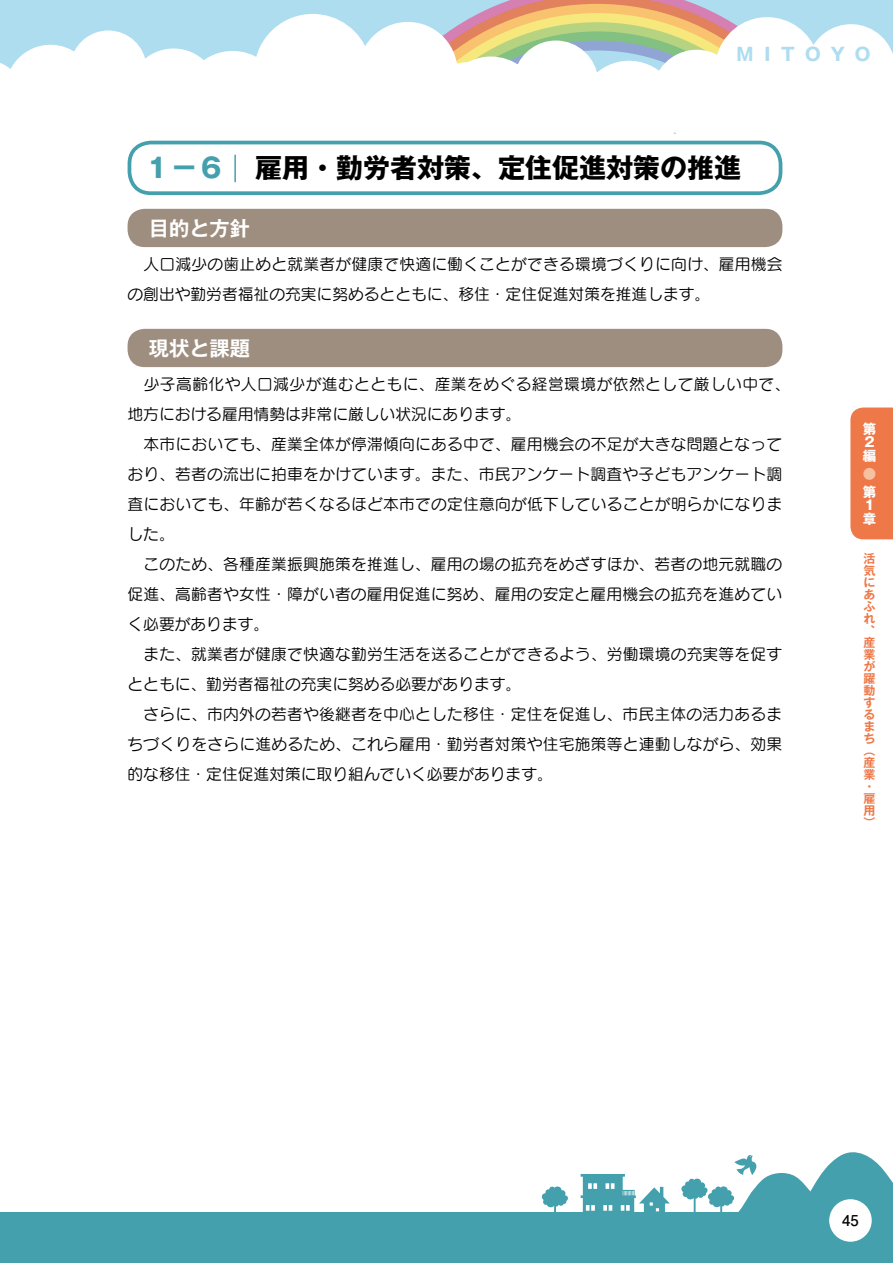
<style>
.page{position:relative;width:893px;height:1263px;background:#fff}
.page>*{position:absolute;margin:0;border:0;box-sizing:border-box;transform-origin:0 0}
.t1{font:700 27px "Gothic MB101 Pr 5";color:#000}
.t2{font:700 20.25px "Gothic MB101 Pr 5 De";color:#fff}
.t3{font:700 18px "Gothic MB101 Pr 5";letter-spacing:.58em;color:#aeddf0}
.t4{font:15.75px/30px "Seurat Pro M";letter-spacing:.015em;color:#000}
.t5{font:700 15px "Futo Go B101 Pr 5";color:#000}
.t6{font:700 13.5px/13.5px "Gothic MB101 Pr 5";color:#fff;text-align:justify}
.t7{font:700 13.5px "Gothic MB101 Pr 5";color:#f7c0a0}
.t8{font:700 12px/12px "Gothic MB101 Pr 5 De";color:#ee7848}
.s1{color:#45a0ad}
</style>
<div class="page">
<div style="left:0;top:1135px;width:893px;height:128px;background:#45a0ad"></div>
<div style="left:0;top:995px;width:893px;height:217px;background:#fff"></div>
<div style="left:0;top:0;width:893px;height:134px;background:#aeddf0"></div>
<svg style="left:486px;top:0;width:222px;height:10px;background:#dd9685"></svg>
<svg style="left:523px;top:10px;width:192px;height:13px;background:#f3cc77"></svg>
<svg style="left:523px;top:23px;width:126px;height:13px;background:#b9d47f"></svg>
<svg style="left:179px;top:10px;width:344px;height:238px"></svg>
<svg style="left:127px;top:13px;width:102px;height:224px"></svg>
<svg style="left:0;top:27px;width:236px;height:192px"></svg>
<svg style="left:407px;top:37px;width:292px;height:211px"></svg>
<svg style="left:649px;top:13px;width:244px;height:224px"></svg>
<svg style="left:541px;top:1186px;width:27px;height:26px"></svg>
<svg style="left:580px;top:1174px;width:90px;height:38px"></svg>
<svg style="left:681px;top:1152px;width:212px;height:81px"></svg>
<div style="left:850px;top:407px;width:43px;height:132px;background:#ee7848"></div>
<div style="left:128px;top:141px;width:654px;height:54px;border:4px solid #45a0ad;border-radius:22px"></div>
<hr style="left:234px;top:155px;width:2px;height:27px;background:#45a0ad">
<div style="left:128px;top:209px;width:654px;height:38px;background:#9e8e80;border-radius:17px"></div>
<div style="left:128px;top:329px;width:654px;height:38px;background:#9e8e80;border-radius:17px"></div>
<div style="left:829px;top:1199px;width:43px;height:43px;background:#fff;border-radius:50%"></div>
<p class="t3" style="left:736px;top:40px;width:136px">MITOYO</p>
<h1 class="t1" style="left:144px;top:145px;width:599px"><span class="s1">１−６</span> 雇用・勤労者対策、定住促進対策の推進</h1>
<p class="t2" style="left:149px;top:211px;width:103px">目的と方針</p>
<p class="t4" style="left:128px;top:248px;width:656px">　人口減少の歯止めと就業者が健康で快適に働くことができる環境づくりに向け、雇用機会の創出や勤労者福祉の充実に努めるとともに、移住・定住促進対策を推進します。</p>
<p class="t2" style="left:149px;top:331px;width:103px">現状と課題</p>
<p class="t4" style="left:128px;top:368px;width:664px">　少子高齢化や人口減少が進むとともに、産業をめぐる経営環境が依然として厳しい中で、地方における雇用情勢は非常に厳しい状況にあります。<br>　本市においても、産業全体が停滞傾向にある中で、雇用機会の不足が大きな問題となっており、若者の流出に拍車をかけています。また、市民アンケート調査や子どもアンケート調査においても、年齢が若くなるほど本市での定住意向が低下していることが明らかになりました。<br>　このため、各種産業振興施策を推進し、雇用の場の拡充をめざすほか、若者の地元就職の促進、高齢者や女性・障がい者の雇用促進に努め、雇用の安定と雇用機会の拡充を進めていく必要があります。<br>　また、就業者が健康で快適な勤労生活を送ることができるよう、労働環境の充実等を促すとともに、勤労者福祉の充実に努める必要があります。<br>　さらに、市内外の若者や後継者を中心とした移住・定住を促進し、市民主体の活力あるまちづくりをさらに進めるため、これら雇用・勤労者対策や住宅施策等と連動しながら、効果的な移住・定住促進対策に取り組んでいく必要があります。</p>
<p class="t6" style="left:863px;top:421px;width:14px">第２編</p>
<p class="t7" style="left:863px;top:462px;width:14px">●</p>
<p class="t6" style="left:863px;top:484px;width:14px;text-align:left">第<br>１章</p>
<p class="t8" style="left:864px;top:551px;width:13px">活気にあふれ、産業が躍動するまち（産業・雇用）</p>
<p class="t5" style="left:842px;top:1208px;width:9px">45</p>
</div>
